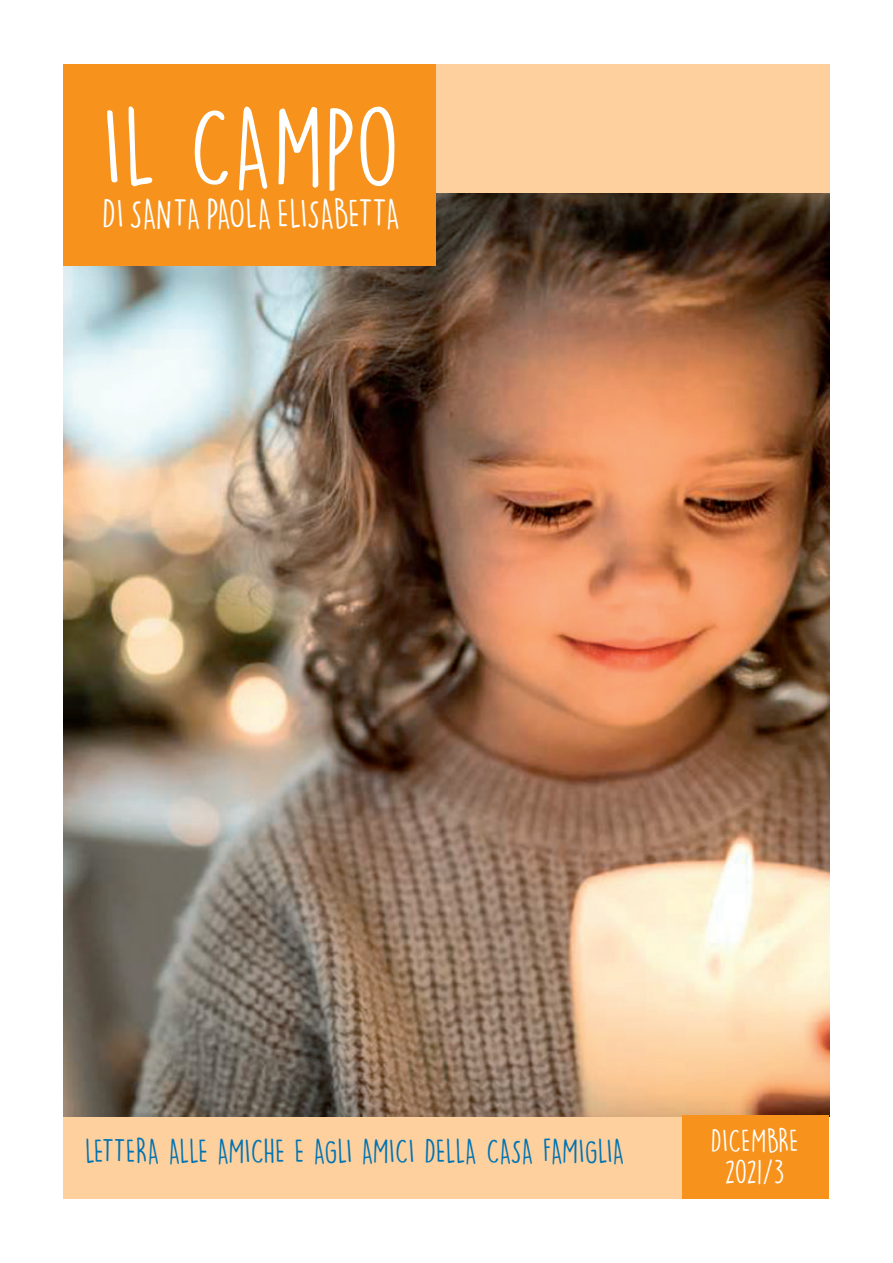
<style>
.page{position:relative;width:893px;height:1263px;background:#fff}
.page>*{position:absolute;margin:0;border:0;box-sizing:border-box;transform-origin:0 0}
.t1{font:102px "DK Lemon Yellow Sun";letter-spacing:.01em;color:#fff}
.t2{font:37.65px "DK Lemon Yellow Sun";letter-spacing:-.025em;color:#fff}
.t3{font:31.5px "DK Lemon Yellow Sun";color:#0073b2}
.t4{font:30px/31.5px "DK Lemon Yellow Sun";letter-spacing:.005em;color:#fff;text-align:center}
</style>
<div class="page">
<div style="left:149px;top:64px;width:680px;height:163px;background:#fdd09e"></div>
<div style="left:64px;top:1084px;width:680px;height:115px;background:#fdd09e"></div>
<img style="left:64px;top:193px;width:765px;height:923px">
<div style="left:64px;top:64px;width:372px;height:202px;background:#f7931d"></div>
<div style="left:682px;top:1115px;width:147px;height:84px;background:#f7931d"></div>
<h1 class="t1" style="left:102px;top:86px;width:299px">IL CAmpo</h1>
<p class="t2" style="left:102px;top:191px;width:300px">DI SANTA PAOLA ELISABETTA</p>
<p class="t3" style="left:85px;top:1132px;width:541px">LETTERA ALLE AMICHE E AGLI AMICI DELLA CASA FAMIGLIA</p>
<p class="t4" style="left:711px;top:1125px;width:89px">DICEMBRE<br>2021/3</p>
</div>
